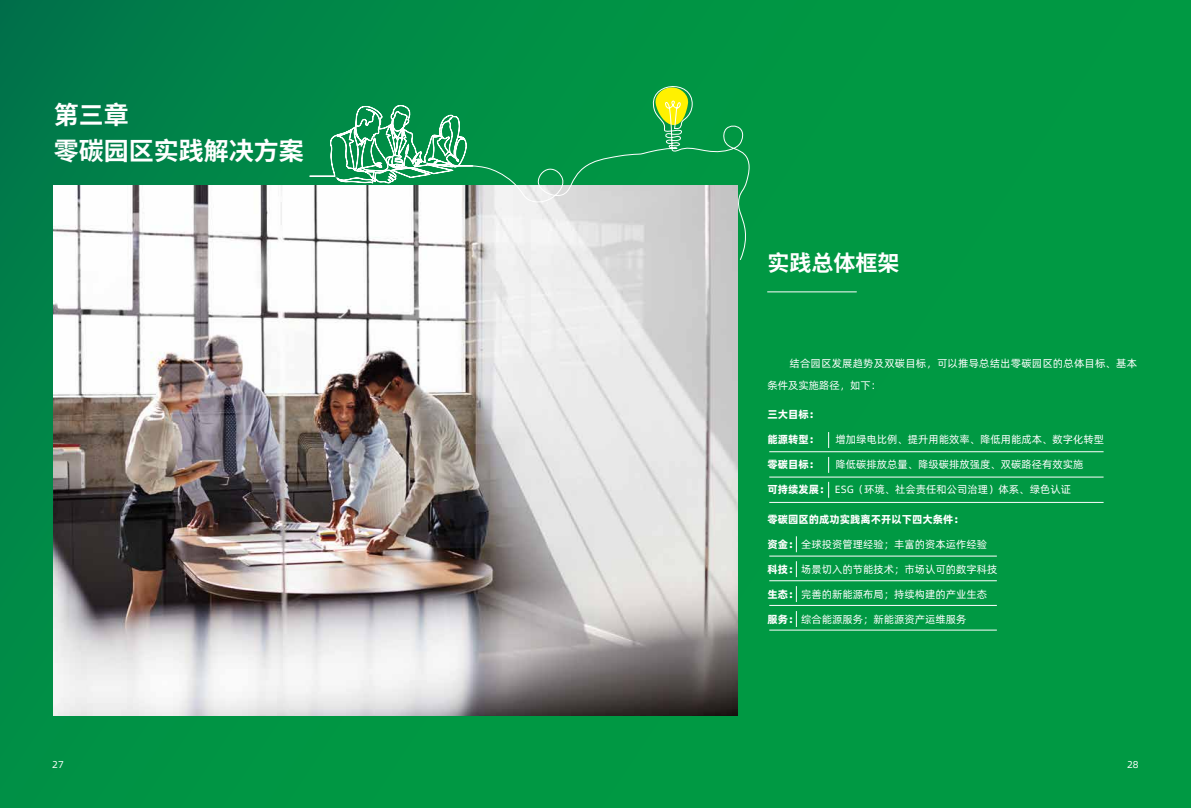
<style>
.page{position:relative;width:1191px;height:808px;background:#fff}
.page>*{position:absolute;margin:0;border:0;box-sizing:border-box;transform-origin:0 0}
.t1{font:700 25px "Source Han Sans CN";color:#fff}
.t2{font:700 22px "Source Han Sans CN";color:#fff}
.t3{font:10.5px "Alibaba Pu Hui Ti 2 55 Regular";color:#fff}
.t4{font:10.5px/22px "Alibaba Pu Hui Ti 2 55 Regular";letter-spacing:.02em;color:#fff}
.t5{font:10.5px "Alibaba Pu Hui Ti 2 105 Heavy";color:#fff}
.t6{font:10px "Alibaba Pu Hui Ti 2 55 Regular";color:#fff}
.s1{font-family:"Alibaba Pu Hui Ti 2 105 Heavy"}
</style>
<div class="page">
<div style="left:0;top:0;width:1191px;height:808px;background:linear-gradient(to right,#008648,#009f42)"></div>
<img style="left:54px;top:185px;width:683px;height:530px">
<hr style="left:767px;top:291px;width:89px;height:1px;background:#fff">
<svg style="left:309px;top:105px;width:163px;height:84px"></svg>
<svg style="left:472px;top:78px;width:280px;height:182px;background:#5eb280"></svg>
<svg style="left:828px;top:432px;width:1px;height:16px"></svg>
<svg style="left:828px;top:457px;width:1px;height:16px"></svg>
<svg style="left:828px;top:482px;width:1px;height:16px"></svg>
<svg style="left:796px;top:536px;width:1px;height:16px"></svg>
<svg style="left:796px;top:561px;width:1px;height:16px"></svg>
<svg style="left:796px;top:586px;width:1px;height:16px"></svg>
<svg style="left:796px;top:611px;width:1px;height:16px"></svg>
<hr style="left:769px;top:451px;width:334px;height:1px;background:#fff">
<hr style="left:769px;top:477px;width:334px;height:1px;background:#fff">
<hr style="left:769px;top:502px;width:334px;height:1px;background:#fff">
<hr style="left:769px;top:556px;width:227px;height:1px;background:#fff">
<hr style="left:769px;top:580px;width:227px;height:1px;background:#fff">
<hr style="left:769px;top:605px;width:227px;height:1px;background:#fff">
<hr style="left:769px;top:630px;width:227px;height:1px;background:#fff">
<h1 class="t1" style="left:54px;top:101px;width:77px">第三章</h1>
<h1 class="t1" style="left:54px;top:136px;width:251px">零碳园区实践解决方案</h1>
<h2 class="t2" style="left:767px;top:250px;width:133px">实践总体框架</h2>
<p class="t4" style="left:767px;top:352px;width:371px;text-indent:22px">结合园区发展趋势及双碳目标，可以推导总结出零碳园区的总体目标、基本条件及实施路径，如下：</p>
<p class="t5" style="left:767px;top:406px;width:53px">三大目标：</p>
<p class="t5" style="left:767px;top:431px;width:53px">能源转型：</p>
<p class="t3" style="left:835px;top:432px;width:270px">增加绿电比例、提升用能效率、降低用能成本、数字化转型</p>
<p class="t5" style="left:767px;top:456px;width:53px">零碳目标：</p>
<p class="t3" style="left:835px;top:457px;width:249px">降低碳排放总量、降级碳排放强度、双碳路径有效实施</p>
<p class="t3" style="left:767px;top:482px;width:305px"><span class="s1">可持续发展：</span> ESG（环境、社会责任和公司治理）体系、绿色认证</p>
<p class="t5" style="left:767px;top:510px;width:198px">零碳园区的成功实践离不开以下四大条件：</p>
<p class="t3" style="left:767px;top:536px;width:221px"><span class="s1">资金：</span> 全球投资管理经验；丰富的资本运作经验</p>
<p class="t3" style="left:767px;top:561px;width:232px"><span class="s1">科技：</span> 场景切入的节能技术；市场认可的数字科技</p>
<p class="t3" style="left:767px;top:586px;width:221px"><span class="s1">生态：</span> 完善的新能源布局；持续构建的产业生态</p>
<p class="t3" style="left:767px;top:611px;width:201px"><span class="s1">服务：</span> 综合能源服务；新能源资产运维服务</p>
<p class="t6" style="left:52px;top:757px;width:13px">27</p>
<p class="t6" style="left:1127px;top:757px;width:13px">28</p>
</div>
